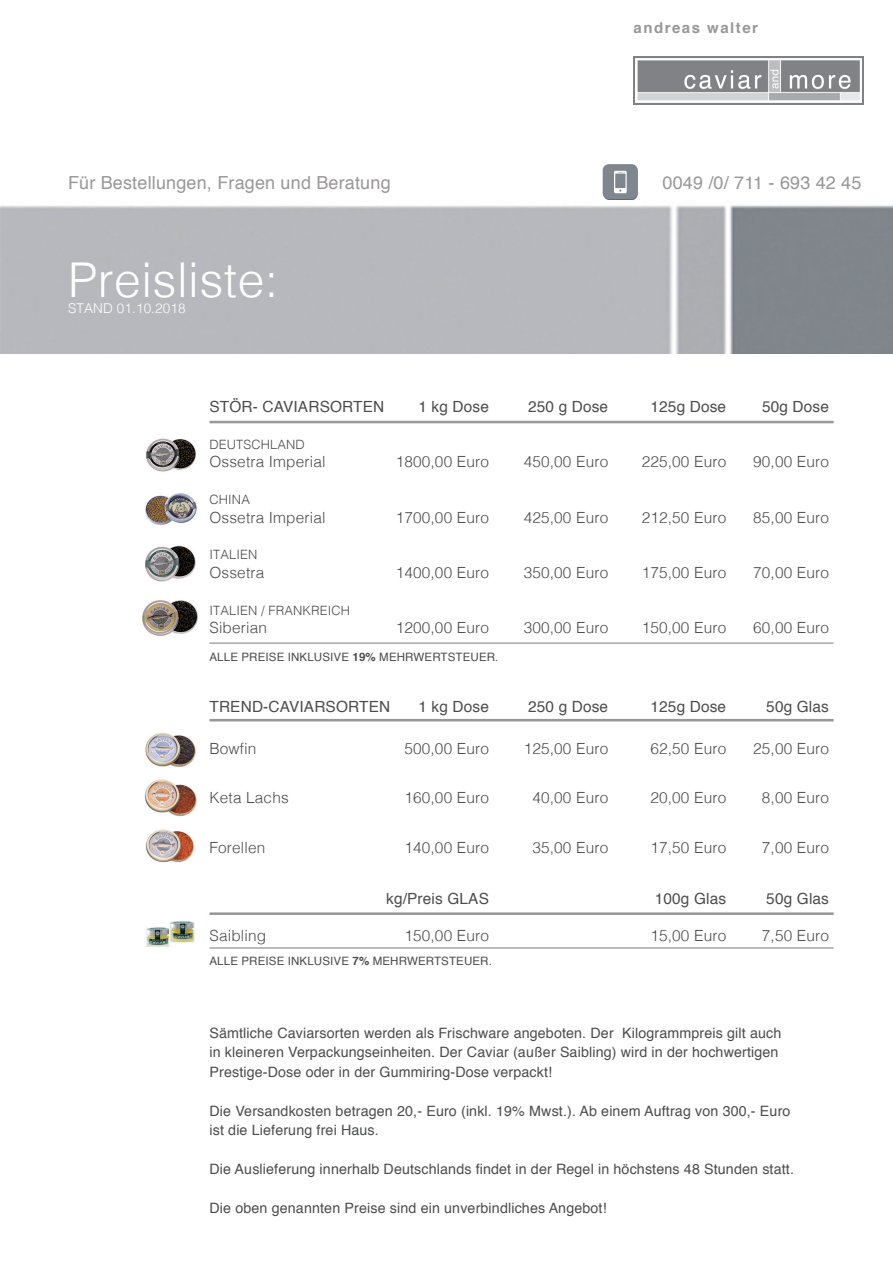
<style>
.page{position:relative;width:893px;height:1263px;background:#fff}
.page>*{position:absolute;margin:0;border:0;box-sizing:border-box;transform-origin:0 0}
.t1{font:300 48px "Helvetica";letter-spacing:.01em;color:#fff}
.t2{font:18px "Helvetica";letter-spacing:.01em;color:#999798}
.t3{font:300 15.45px "Helvetica";letter-spacing:.01em;color:#4b4c4d}
.t4{font:15.45px "Helvetica";letter-spacing:.01em;color:#4b4c4d}
.t5{font:700 15px "Helvetica";letter-spacing:.1em;color:#999798}
.t6{font:14.25px/19.5px "Helvetica";letter-spacing:.01em;color:#4b4c4d}
.t7{font:300 13.5px "Helvetica";letter-spacing:.01em;color:#fff}
.t8{font:300 12.9px "Helvetica";letter-spacing:.01em;color:#4b4c4d}
.t9{font:11.55px "Helvetica";letter-spacing:.01em;color:#4b4c4d}
.s1{font-weight:700}
</style>
<div class="page">
<img style="left:634px;top:57px;width:229px;height:47px">
<img style="left:0;top:205px;width:893px;height:149px">
<hr style="left:209px;top:719px;width:625px;height:2px;background:#999798">
<hr style="left:209px;top:912px;width:625px;height:3px;background:#999798">
<hr style="left:209px;top:421px;width:625px;height:2px;background:#999798">
<hr style="left:209px;top:642px;width:625px;height:2px;background:#999798">
<hr style="left:209px;top:947px;width:625px;height:1px;background:#999798">
<img style="left:146px;top:438px;width:50px;height:34px">
<img style="left:145px;top:493px;width:52px;height:32px">
<img style="left:145px;top:545px;width:51px;height:37px">
<img style="left:142px;top:600px;width:56px;height:36px">
<img style="left:145px;top:732px;width:51px;height:36px">
<img style="left:144px;top:779px;width:53px;height:38px">
<img style="left:145px;top:829px;width:49px;height:34px">
<img style="left:146px;top:921px;width:49px;height:26px">
<img style="left:611px;top:164px;width:27px;height:36px">
<img style="left:602px;top:164px;width:9px;height:36px">
<div style="left:603px;top:164px;width:35px;height:35px;background:#80868d;border-radius:6px"></div>
<svg style="left:614px;top:171px;width:13px;height:22px"></svg>
<p class="t5" style="left:634px;top:15px;width:126px">andreas walter</p>
<p class="t2" style="left:68px;top:169px;width:324px">Für Bestellungen, Fragen und Beratung</p>
<p class="t2" style="left:662px;top:169px;width:200px">0049 /0/ 711 - 693 42 45</p>
<h1 class="t1" style="left:68px;top:239px;width:212px">Preisliste:</h1>
<p class="t7" style="left:68px;top:297px;width:119px">STAND 01.10.2018</p>
<p class="t4" style="left:209px;top:394px;width:176px">STÖR- CAVIARSORTEN</p>
<p class="t4" style="left:418px;top:394px;width:72px">1 kg Dose</p>
<p class="t4" style="left:528px;top:394px;width:82px">250 g Dose</p>
<p class="t4" style="left:650px;top:394px;width:77px">125g Dose</p>
<p class="t4" style="left:762px;top:394px;width:68px">50g Dose</p>
<p class="t8" style="left:209px;top:433px;width:97px">DEUTSCHLAND</p>
<p class="t3" style="left:209px;top:448px;width:118px">Ossetra Imperial</p>
<p class="t3" style="left:396px;top:448px;width:95px">1800,00 Euro</p>
<p class="t3" style="left:524px;top:448px;width:86px">450,00 Euro</p>
<p class="t3" style="left:642px;top:448px;width:86px">225,00 Euro</p>
<p class="t3" style="left:753px;top:448px;width:77px">90,00 Euro</p>
<p class="t8" style="left:209px;top:488px;width:42px">CHINA</p>
<p class="t3" style="left:209px;top:504px;width:118px">Ossetra Imperial</p>
<p class="t3" style="left:396px;top:504px;width:95px">1700,00 Euro</p>
<p class="t3" style="left:524px;top:504px;width:86px">425,00 Euro</p>
<p class="t3" style="left:642px;top:504px;width:86px">212,50 Euro</p>
<p class="t3" style="left:753px;top:504px;width:77px">85,00 Euro</p>
<p class="t8" style="left:209px;top:544px;width:49px">ITALIEN</p>
<p class="t3" style="left:209px;top:559px;width:56px">Ossetra</p>
<p class="t3" style="left:396px;top:559px;width:95px">1400,00 Euro</p>
<p class="t3" style="left:524px;top:559px;width:86px">350,00 Euro</p>
<p class="t3" style="left:642px;top:559px;width:86px">175,00 Euro</p>
<p class="t3" style="left:753px;top:559px;width:77px">70,00 Euro</p>
<p class="t8" style="left:209px;top:599px;width:142px">ITALIEN / FRANKREICH</p>
<p class="t3" style="left:209px;top:615px;width:59px">Siberian</p>
<p class="t3" style="left:396px;top:615px;width:95px">1200,00 Euro</p>
<p class="t3" style="left:524px;top:615px;width:86px">300,00 Euro</p>
<p class="t3" style="left:642px;top:615px;width:86px">150,00 Euro</p>
<p class="t3" style="left:753px;top:615px;width:77px">60,00 Euro</p>
<p class="t9" style="left:209px;top:648px;width:291px">ALLE PREISE INKLUSIVE <span class="s1">19%</span> MEHRWERTSTEUER.</p>
<p class="t4" style="left:209px;top:694px;width:182px">TREND-CAVIARSORTEN</p>
<p class="t4" style="left:418px;top:694px;width:72px">1 kg Dose</p>
<p class="t4" style="left:528px;top:694px;width:82px">250 g Dose</p>
<p class="t4" style="left:650px;top:694px;width:77px">125g Dose</p>
<p class="t4" style="left:766px;top:694px;width:64px">50g Glas</p>
<p class="t3" style="left:209px;top:736px;width:48px">Bowfin</p>
<p class="t3" style="left:404px;top:736px;width:86px">500,00 Euro</p>
<p class="t3" style="left:524px;top:736px;width:86px">125,00 Euro</p>
<p class="t3" style="left:650px;top:736px;width:77px">62,50 Euro</p>
<p class="t3" style="left:753px;top:736px;width:77px">25,00 Euro</p>
<p class="t3" style="left:209px;top:784px;width:81px">Keta Lachs</p>
<p class="t3" style="left:404px;top:784px;width:86px">160,00 Euro</p>
<p class="t3" style="left:532px;top:784px;width:77px">40,00 Euro</p>
<p class="t3" style="left:650px;top:784px;width:77px">20,00 Euro</p>
<p class="t3" style="left:762px;top:784px;width:69px">8,00 Euro</p>
<p class="t3" style="left:209px;top:834px;width:57px">Forellen</p>
<p class="t3" style="left:404px;top:834px;width:86px">140,00 Euro</p>
<p class="t3" style="left:532px;top:834px;width:77px">35,00 Euro</p>
<p class="t3" style="left:650px;top:834px;width:77px">17,50 Euro</p>
<p class="t3" style="left:762px;top:834px;width:69px">7,00 Euro</p>
<p class="t4" style="left:386px;top:887px;width:104px">kg/Preis GLAS</p>
<p class="t4" style="left:655px;top:887px;width:73px">100g Glas</p>
<p class="t4" style="left:766px;top:887px;width:64px">50g Glas</p>
<p class="t3" style="left:209px;top:922px;width:58px">Saibling</p>
<p class="t3" style="left:404px;top:922px;width:86px">150,00 Euro</p>
<p class="t3" style="left:650px;top:922px;width:77px">15,00 Euro</p>
<p class="t3" style="left:762px;top:922px;width:69px">7,50 Euro</p>
<p class="t9" style="left:209px;top:952px;width:284px">ALLE PREISE INKLUSIVE <span class="s1">7%</span> MEHRWERTSTEUER.</p>
<p class="t6" style="left:209px;top:1023px;width:573px">Sämtliche Caviarsorten werden als Frischware angeboten. Der Kilogrammpreis gilt auch in kleineren Verpackungseinheiten. Der Caviar (außer Saibling) wird in der hochwertigen<br>Prestige-Dose oder in der Gummiring-Dose verpackt!</p>
<p class="t6" style="left:209px;top:1101px;width:582px">Die Versandkosten betragen 20,- Euro (inkl. 19% Mwst.). Ab einem Auftrag von 300,- Euro ist die Lieferung frei Haus.</p>
<p class="t6" style="left:209px;top:1160px;width:586px">Die Auslieferung innerhalb Deutschlands findet in der Regel in höchstens 48 Stunden statt.</p>
<p class="t6" style="left:209px;top:1199px;width:399px">Die oben genannten Preise sind ein unverbindliches Angebot!</p>
</div>
